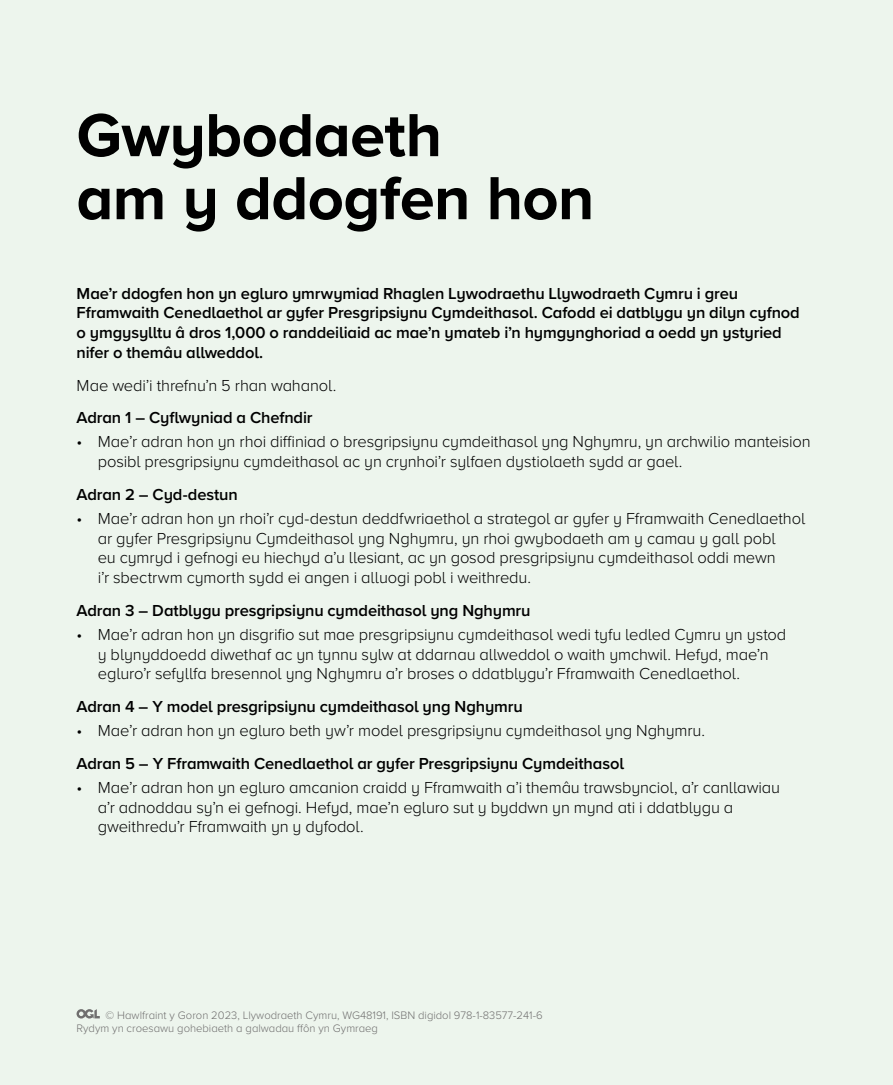
<style>
.page{position:relative;width:893px;height:1085px;background:#fff}
.page>*{position:absolute;margin:0;border:0;box-sizing:border-box;transform-origin:0 0}
.Bold_Page_Header{font:700 63px/63px "Proxima Nova";letter-spacing:-.01em;color:#000}
.Bullets{font:300 16.5px/19.8px "Proxima Nova";letter-spacing:-.005em;color:#000}
.First_para{font:600 16.5px/19.8px "Proxima Nova";letter-spacing:-.01em;color:#000}
.Body{font:300 16.5px "Proxima Nova";letter-spacing:-.005em;color:#000}
.t1{font:300 11.25px/13.5px "Proxima Nova";color:#706f6f}
</style>
<div class="page">
<div style="left:0;top:0;width:893px;height:1084px;background:#edf5ed"></div>
<svg style="left:77px;top:1009px;width:23px;height:9px"></svg>
<h2 class="Bold_Page_Header" style="left:77px;top:102px;width:519px">Gwybodaeth<br>am y ddogfen hon</h2>
<p class="First_para" style="left:77px;top:283px;width:725px">Mae’r ddogfen hon yn egluro ymrwymiad Rhaglen Lywodraethu Llywodraeth Cymru i greu Fframwaith Cenedlaethol ar gyfer Presgripsiynu Cymdeithasol. Cafodd ei datblygu yn dilyn cyfnod o ymgysylltu â dros 1,000 o randdeiliaid ac mae’n ymateb i’n hymgynghoriad a oedd yn ystyried nifer o themâu allweddol.</p>
<p class="Body" style="left:77px;top:373px;width:261px">Mae wedi’i threfnu’n 5 rhan wahanol.</p>
<p class="First_para" style="left:77px;top:407px;width:237px">Adran 1 – Cyflwyniad a Chefndir</p>
<p class="Bullets" style="left:98px;top:431px;width:714px;text-indent:-21px">• Mae’r adran hon yn rhoi diffiniad o bresgripsiynu cymdeithasol yng Nghymru, yn archwilio manteision posibl presgripsiynu cymdeithasol ac yn crynhoi’r sylfaen dystiolaeth sydd ar gael.</p>
<p class="First_para" style="left:77px;top:483px;width:163px">Adran 2 – Cyd-destun</p>
<p class="Bullets" style="left:98px;top:507px;width:709px;text-indent:-21px">• Mae’r adran hon yn rhoi’r cyd-destun deddfwriaethol a strategol ar gyfer y Fframwaith Cenedlaethol ar gyfer Presgripsiynu Cymdeithasol yng Nghymru, yn rhoi gwybodaeth am y camau y gall pobl<br>eu cymryd i gefnogi eu hiechyd a’u llesiant, ac yn gosod presgripsiynu cymdeithasol oddi mewn<br>i’r sbectrwm cymorth sydd ei angen i alluogi pobl i weithredu.</p>
<p class="First_para" style="left:77px;top:599px;width:455px">Adran 3 – Datblygu presgripsiynu cymdeithasol yng Nghymru</p>
<p class="Bullets" style="left:98px;top:623px;width:690px;text-indent:-21px">• Mae’r adran hon yn disgrifio sut mae presgripsiynu cymdeithasol wedi tyfu ledled Cymru yn ystod y blynyddoedd diwethaf ac yn tynnu sylw at ddarnau allweddol o waith ymchwil. Hefyd, mae’n egluro’r sefyllfa bresennol yng Nghymru a’r broses o ddatblygu’r Fframwaith Cenedlaethol.</p>
<p class="First_para" style="left:77px;top:696px;width:448px">Adran 4 – Y model presgripsiynu cymdeithasol yng Nghymru</p>
<p class="Bullets" style="left:77px;top:719px;width:630px">• Mae’r adran hon yn egluro beth yw’r model presgripsiynu cymdeithasol yng Nghymru.</p>
<p class="First_para" style="left:77px;top:752px;width:549px">Adran 5 – Y Fframwaith Cenedlaethol ar gyfer Presgripsiynu Cymdeithasol</p>
<p class="Bullets" style="left:98px;top:776px;width:684px;text-indent:-21px">• Mae’r adran hon yn egluro amcanion craidd y Fframwaith a’i themâu trawsbynciol, a’r canllawiau a’r adnoddau sy’n ei gefnogi. Hefyd, mae’n egluro sut y byddwn yn mynd ati i ddatblygu a gweithredu’r Fframwaith yn y dyfodol.</p>
<p class="t1" style="left:77px;top:1007px;width:468px;text-indent:29px">© Hawlfraint y Goron 2023, Llywodraeth Cymru, WG48191, ISBN digidol 978-1-83577-241-6<br>Rydym yn croesawu gohebiaeth a galwadau ffôn yn Gymraeg</p>
</div>
